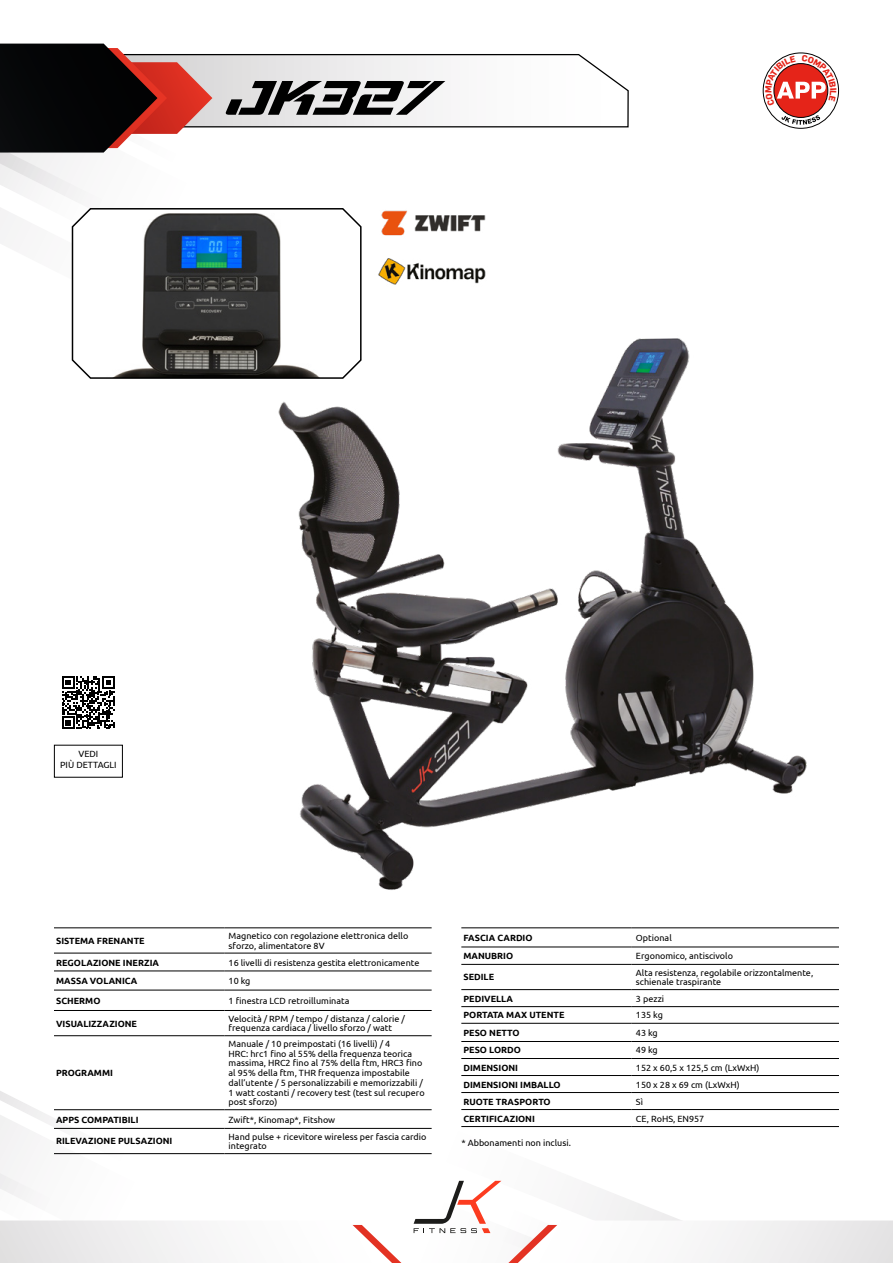
<style>
.page{position:relative;width:893px;height:1263px;background:#fff}
.page>*{position:absolute;margin:0;border:0;box-sizing:border-box;transform-origin:0 0}
.t1{font:italic 81px "Viking Squad Expanded";color:#000}
.t2{font:9px/9.8px "Ubuntu";color:#000}
.t3{font:700 9px "Ubuntu";color:#000}
</style>
<div class="page">
<svg style="left:0;top:1091px;width:893px;height:172px"></svg>
<svg style="left:0;top:44px;width:629px;height:200px"></svg>
<hr style="left:461px;top:927px;width:171px;height:1px;background:#000">
<hr style="left:632px;top:927px;width:207px;height:1px;background:#000">
<hr style="left:461px;top:946px;width:171px;height:1px;background:#000">
<hr style="left:632px;top:946px;width:207px;height:1px;background:#000">
<hr style="left:461px;top:964px;width:171px;height:1px;background:#000">
<hr style="left:632px;top:964px;width:207px;height:1px;background:#000">
<hr style="left:461px;top:989px;width:171px;height:1px;background:#000">
<hr style="left:632px;top:989px;width:207px;height:1px;background:#000">
<hr style="left:461px;top:1006px;width:171px;height:1px;background:#000">
<hr style="left:632px;top:1006px;width:207px;height:1px;background:#000">
<hr style="left:461px;top:1023px;width:171px;height:1px;background:#000">
<hr style="left:632px;top:1023px;width:207px;height:1px;background:#000">
<hr style="left:461px;top:1041px;width:171px;height:1px;background:#000">
<hr style="left:632px;top:1041px;width:207px;height:1px;background:#000">
<hr style="left:461px;top:1058px;width:171px;height:1px;background:#000">
<hr style="left:632px;top:1058px;width:207px;height:1px;background:#000">
<hr style="left:461px;top:1075px;width:171px;height:1px;background:#000">
<hr style="left:632px;top:1075px;width:207px;height:1px;background:#000">
<hr style="left:461px;top:1092px;width:171px;height:1px;background:#000">
<hr style="left:632px;top:1092px;width:207px;height:1px;background:#000">
<hr style="left:461px;top:1109px;width:171px;height:1px;background:#000">
<hr style="left:632px;top:1109px;width:207px;height:1px;background:#000">
<hr style="left:461px;top:1126px;width:171px;height:1px;background:#000">
<hr style="left:632px;top:1126px;width:207px;height:1px;background:#000">
<hr style="left:54px;top:927px;width:170px;height:1px;background:#000">
<hr style="left:224px;top:927px;width:208px;height:1px;background:#000">
<hr style="left:54px;top:953px;width:170px;height:1px;background:#000">
<hr style="left:224px;top:953px;width:208px;height:1px;background:#000">
<hr style="left:54px;top:970px;width:170px;height:1px;background:#000">
<hr style="left:224px;top:970px;width:208px;height:1px;background:#000">
<hr style="left:54px;top:990px;width:170px;height:1px;background:#000">
<hr style="left:224px;top:990px;width:208px;height:1px;background:#000">
<hr style="left:54px;top:1010px;width:170px;height:1px;background:#000">
<hr style="left:224px;top:1010px;width:208px;height:1px;background:#000">
<hr style="left:54px;top:1035px;width:170px;height:1px;background:#000">
<hr style="left:224px;top:1035px;width:208px;height:1px;background:#000">
<hr style="left:54px;top:1109px;width:170px;height:1px;background:#000">
<hr style="left:224px;top:1109px;width:208px;height:1px;background:#000">
<hr style="left:54px;top:1128px;width:170px;height:1px;background:#000">
<hr style="left:224px;top:1128px;width:208px;height:1px;background:#000">
<hr style="left:54px;top:1153px;width:170px;height:1px;background:#000">
<hr style="left:224px;top:1153px;width:208px;height:1px;background:#000">
<svg style="left:71px;top:207px;width:291px;height:172px"></svg>
<img style="left:372px;top:197px;width:124px;height:47px">
<img style="left:378px;top:258px;width:108px;height:27px">
<svg style="left:62px;top:676px;width:53px;height:53px"></svg>
<div style="left:54px;top:745px;width:69px;height:33px;border:1px solid #000"></div>
<img style="left:196px;top:301px;width:611px;height:589px">
<svg style="left:763px;top:53px;width:76px;height:76px"></svg>
<h1 class="t1" style="left:222px;top:39px;width:213px">JK327</h1>
<p class="t2" style="left:60px;top:748px;width:58px;line-height:10.8px;text-align:center">VEDI<br>PIÙ DETTAGLI</p>
<p class="t3" style="left:56px;top:935px;width:90px">SISTEMA FRENANTE</p>
<p class="t2" style="left:229px;top:931px;width:181px">Magnetico con regolazione elettronica dello sforzo, alimentatore 8V</p>
<p class="t3" style="left:56px;top:957px;width:104px">REGOLAZIONE INERZIA</p>
<p class="t2" style="left:229px;top:957px;width:192px">16 livelli di resistenza gestita elettronicamente</p>
<p class="t3" style="left:56px;top:975px;width:83px">MASSA VOLANICA</p>
<p class="t2" style="left:229px;top:976px;width:23px">10 kg</p>
<p class="t3" style="left:56px;top:995px;width:46px">SCHERMO</p>
<p class="t2" style="left:229px;top:995px;width:122px">1 finestra LCD retroilluminata</p>
<p class="t3" style="left:56px;top:1018px;width:82px">VISUALIZZAZIONE</p>
<p class="t2" style="left:229px;top:1013px;width:178px">Velocità / RPM / tempo / distanza / calorie / frequenza cardiaca / livello sforzo / watt</p>
<p class="t3" style="left:56px;top:1067px;width:58px">PROGRAMMI</p>
<p class="t2" style="left:229px;top:1038px;width:198px">Manuale / 10 preimpostati (16 livelli) / 4<br>HRC: hrc1 fino al 55% della frequenza teorica massima, HRC2 fino al 75% della ftm, HRC3 fino al 95% della ftm, THR frequenza impostabile dall’utente / 5 personalizzabili e memorizzabili / 1 watt costanti / recovery test (test sul recupero post sforzo)</p>
<p class="t3" style="left:56px;top:1114px;width:84px">APPS COMPATIBILI</p>
<p class="t2" style="left:229px;top:1114px;width:108px">Zwift*, Kinomap*, Fitshow</p>
<p class="t3" style="left:56px;top:1136px;width:118px">RILEVAZIONE PULSAZIONI</p>
<p class="t2" style="left:229px;top:1131px;width:199px">Hand pulse + ricevitore wireless per fascia cardio integrato</p>
<p class="t3" style="left:463px;top:932px;width:71px">FASCIA CARDIO</p>
<p class="t2" style="left:636px;top:932px;width:37px">Optional</p>
<p class="t3" style="left:463px;top:950px;width:51px">MANUBRIO</p>
<p class="t2" style="left:636px;top:951px;width:99px">Ergonomico, antiscivolo</p>
<p class="t3" style="left:463px;top:972px;width:32px">SEDILE</p>
<p class="t2" style="left:636px;top:967px;width:179px">Alta resistenza, regolabile orizzontalmente, schienale traspirante</p>
<p class="t3" style="left:463px;top:993px;width:51px">PEDIVELLA</p>
<p class="t2" style="left:636px;top:993px;width:30px">3 pezzi</p>
<p class="t3" style="left:463px;top:1010px;width:103px">PORTATA MAX UTENTE</p>
<p class="t2" style="left:636px;top:1010px;width:28px">135 kg</p>
<p class="t3" style="left:463px;top:1027px;width:58px">PESO NETTO</p>
<p class="t2" style="left:636px;top:1027px;width:23px">43 kg</p>
<p class="t3" style="left:463px;top:1045px;width:59px">PESO LORDO</p>
<p class="t2" style="left:636px;top:1045px;width:23px">49 kg</p>
<p class="t3" style="left:463px;top:1062px;width:56px">DIMENSIONI</p>
<p class="t2" style="left:636px;top:1062px;width:125px">152 x 60,5 x 125,5 cm (LxWxH)</p>
<p class="t3" style="left:463px;top:1079px;width:99px">DIMENSIONI IMBALLO</p>
<p class="t2" style="left:636px;top:1079px;width:105px">150 x 28 x 69 cm (LxWxH)</p>
<p class="t3" style="left:463px;top:1096px;width:89px">RUOTE TRASPORTO</p>
<p class="t2" style="left:636px;top:1096px;width:9px">Sì</p>
<p class="t3" style="left:463px;top:1113px;width:73px">CERTIFICAZIONI</p>
<p class="t2" style="left:636px;top:1113px;width:70px">CE, RoHS, EN957</p>
<p class="t2" style="left:461px;top:1137px;width:111px">* Abbonamenti non inclusi.</p>
</div>
